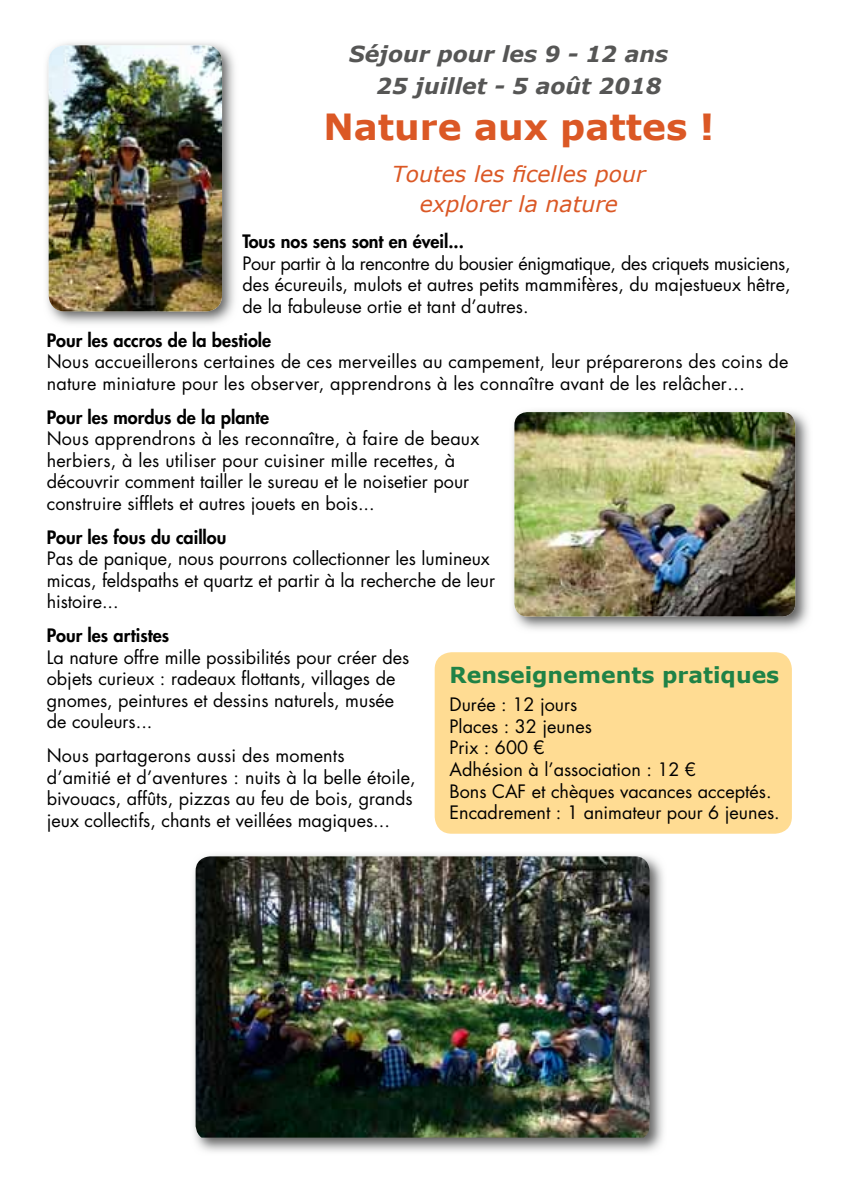
<style>
.page{position:relative;width:842px;height:1191px;background:#fff}
.page>*{position:absolute;margin:0;border:0;box-sizing:border-box;transform-origin:0 0}
.t1{font:700 36px "Verdana";color:#db5825}
.t2{font:italic 700 22px/32px "Verdana";color:#565655}
.t3{font:italic 22px/30px "Verdana";color:#db5825;text-align:center}
.t4{font:700 22px "Verdana";color:#1f8246}
.t5{font:18px/21.6px "Futura";color:#000}
.t6{font:800 18px "Futura";color:#000}
</style>
<div class="page">
<img style="left:193px;top:854px;width:471px;height:298px">
<img style="left:196px;top:856px;width:453px;height:281px">
<img style="left:512px;top:410px;width:297px;height:220px">
<img style="left:514px;top:412px;width:281px;height:204px">
<img style="left:46px;top:42px;width:189px;height:282px">
<img style="left:49px;top:45px;width:173px;height:266px">
<div style="left:435px;top:652px;width:357px;height:181px;background:#ffdc93;border-radius:17px"></div>
<p class="t2" style="left:376px;top:37px;width:293px;text-indent:-27px">Séjour pour les 9 - 12 ans<br>25 juillet - 5 août 2018</p>
<h1 class="t1" style="left:323px;top:104px;width:392px">Nature aux pattes !</h1>
<p class="t3" style="left:392px;top:158px;width:255px">Toutes les ficelles pour explorer la nature</p>
<p class="t6" style="left:242px;top:230px;width:223px">Tous nos sens sont en éveil...</p>
<p class="t5" style="left:242px;top:253px;width:550px;text-align:justify">Pour partir à la rencontre du bousier énigmatique, des criquets musiciens, des écureuils, mulots et autres petits mammifères, du majestueux hêtre, de la fabuleuse ortie et tant d’autres.</p>
<p class="t6" style="left:47px;top:329px;width:226px">Pour les accros de la bestiole</p>
<p class="t5" style="left:47px;top:351px;width:743px">Nous accueillerons certaines de ces merveilles au campement, leur préparerons des coins de nature miniature pour les observer, apprendrons à les connaître avant de les relâcher…</p>
<p class="t6" style="left:47px;top:405px;width:224px">Pour les mordus de la plante</p>
<p class="t5" style="left:47px;top:428px;width:434px">Nous apprendrons à les reconnaître, à faire de beaux herbiers, à les utiliser pour cuisiner mille recettes, à découvrir comment tailler le sureau et le noisetier pour construire sifflets et autres jouets en bois...</p>
<p class="t6" style="left:47px;top:525px;width:181px">Pour les fous du caillou</p>
<p class="t5" style="left:47px;top:548px;width:450px">Pas de panique, nous pourrons collectionner les lumineux micas, feldspaths et quartz et partir à la recherche de leur histoire...</p>
<p class="t6" style="left:47px;top:624px;width:124px">Pour les artistes</p>
<p class="t5" style="left:47px;top:646px;width:364px">La nature offre mille possibilités pour créer des objets curieux : radeaux flottants, villages de gnomes, peintures et dessins naturels, musée de couleurs...</p>
<p class="t5" style="left:47px;top:745px;width:371px">Nous partagerons aussi des moments<br>d’amitié et d’aventures : nuits à la belle étoile, bivouacs, affûts, pizzas au feu de bois, grands jeux collectifs, chants et veillées magiques...</p>
<p class="t4" style="left:450px;top:661px;width:331px">Renseignements pratiques</p>
<p class="t5" style="left:450px;top:694px;width:332px">Durée : 12 jours<br>Places : 32 jeunes<br>Prix : 600 €<br>Adhésion à l’association : 12 €<br>Bons CAF et chèques vacances acceptés.<br>Encadrement : 1 animateur pour 6 jeunes.</p>
</div>
